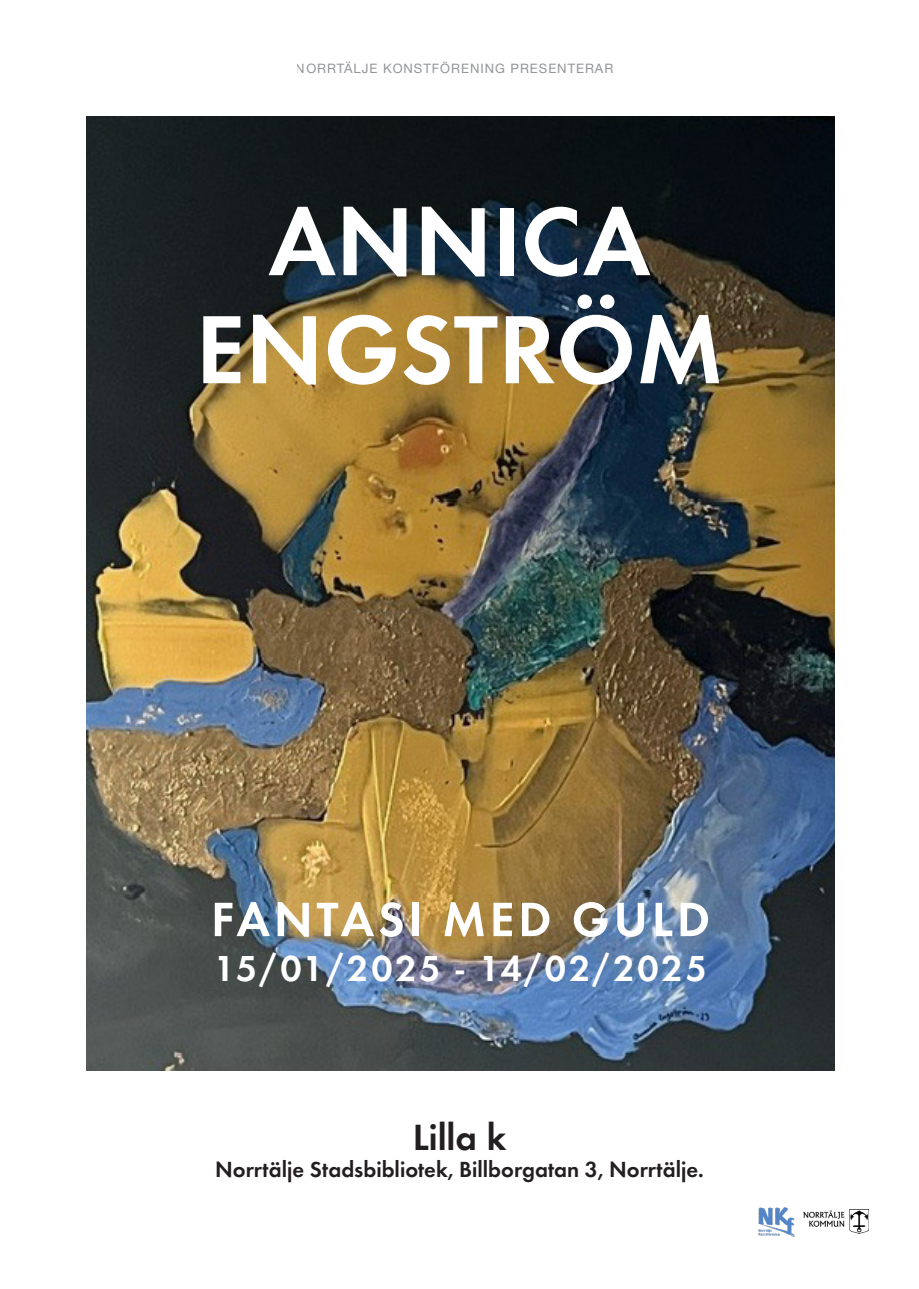
<style>
.page{position:relative;width:919px;height:1289px;background:#fff}
.page>*{position:absolute;margin:0;border:0;box-sizing:border-box;transform-origin:0 0}
.t1{font:600 100.35px "Futura EF";color:#fff}
.t2{font:600 49.95px "Futura EF";letter-spacing:.075em;color:#fff}
.t3{font:600 37.8px "Futura EF";color:#231f20}
.t4{font:600 37.5px "Futura EF";letter-spacing:.075em;color:#fff}
.t5{font:600 22.65px "Futura EF";color:#231f20}
.t6{font:13.05px "Helvetica Neue LT Std";letter-spacing:.075em;color:#939598}
</style>
<div class="page">
<img style="left:803px;top:1209px;width:65px;height:24px">
<img style="left:758px;top:1207px;width:37px;height:30px">
<img style="left:86px;top:117px;width:748px;height:953px">
<p class="t6" style="left:296px;top:61px;width:319px">NORRTÄLJE KONSTFÖRENING PRESENTERAR</p>
<p class="t1" style="left:268px;top:182px;width:383px">ANNICA</p>
<p class="t1" style="left:195px;top:290px;width:529px">ENGSTRÖM</p>
<p class="t2" style="left:211px;top:889px;width:500px">FANTASI MED GULD</p>
<p class="t4" style="left:214px;top:946px;width:494px">15/01/2025 - 14/02/2025</p>
<p class="t3" style="left:412px;top:1114px;width:95px">Lilla k</p>
<p class="t5" style="left:215px;top:1155px;width:490px">Norrtälje Stadsbibliotek, Billborgatan 3, Norrtälje.</p>
</div>
